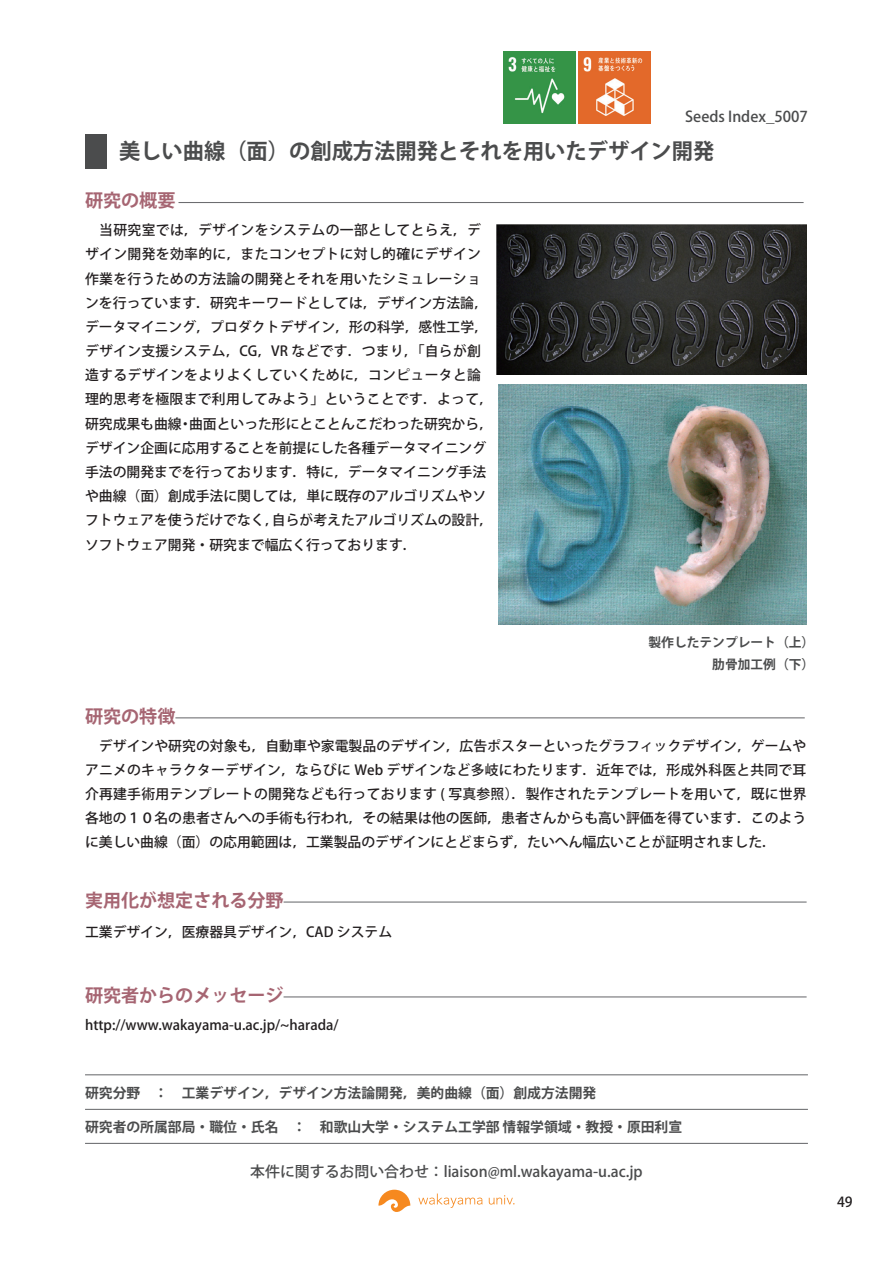
<style>
.page{position:relative;width:893px;height:1263px;background:#fff}
.page>*{position:absolute;margin:0;border:0;box-sizing:border-box;transform-origin:0 0}
.t1{font:700 21.75px "Koz Go Pro";color:#4b4c4d}
.t2{font:700 18px "Koz Go Pro";color:#a66572}
.t3{font:500 14.85px "Koz Go Pro";color:#4b4c4d}
.t4{font:500 13.8px/24.2px "Koz Go Pro";color:#231f20}
.t5{font:700 13.8px "Koz Go Pro";color:#4b4c4d}
.t6{font:700 12.75px/22.4px "Koz Go Pro";color:#4b4c4d;text-align:right}
</style>
<div class="page">
<hr style="left:85px;top:1109px;width:723px;height:1px;background:#6c6d70">
<hr style="left:85px;top:1143px;width:723px;height:1px;background:#6c6d70">
<hr style="left:85px;top:1074px;width:723px;height:1px;background:#6c6d70">
<svg style="left:378px;top:1190px;width:32px;height:22px"></svg>
<svg style="left:418px;top:1193px;width:64px;height:15px"></svg>
<svg style="left:489px;top:1195px;width:25px;height:9px"></svg>
<hr style="left:178px;top:202px;width:626px;height:1px;background:#6c6d70">
<hr style="left:175px;top:717px;width:630px;height:1px;background:#6c6d70">
<hr style="left:284px;top:901px;width:523px;height:1px;background:#6c6d70">
<hr style="left:284px;top:996px;width:523px;height:1px;background:#6c6d70">
<img style="left:496px;top:225px;width:310px;height:150px">
<img style="left:499px;top:385px;width:308px;height:240px">
<div style="left:85px;top:134px;width:21px;height:34px;background:#4b4c4d"></div>
<img style="left:503px;top:52px;width:72px;height:71px">
<img style="left:579px;top:52px;width:72px;height:71px">
<p class="t3" style="left:685px;top:107px;width:124px">Seeds Index_5007</p>
<h1 class="t1" style="left:119px;top:137px;width:597px">美しい曲線（面）の創成方法開発とそれを用いたデザイン開発</h1>
<h2 class="t2" style="left:85px;top:189px;width:92px">研究の概要</h2>
<p class="t4" style="left:85px;top:219px;width:410px">　当研究室では，デザインをシステムの一部としてとらえ，デザイン開発を効率的に，またコンセプトに対し的確にデザイン作業を行うための方法論の開発とそれを用いたシミュレーションを行っています．研究キーワードとしては，デザイン方法論，データマイニング，プロダクトデザイン，形の科学，感性工学，デザイン支援システム，CG，VR などです．つまり，「自らが創造するデザインをよりよくしていくために，コンピュータと論理的思考を極限まで利用してみよう」ということです．よって，研究成果も曲線・曲面といった形にとことんこだわった研究から，デザイン企画に応用することを前提にした各種データマイニング手法の開発までを行っております．特に，データマイニング手法や曲線（面）創成手法に関しては，単に既存のアルゴリズムやソフトウェアを使うだけでなく，自らが考えたアルゴリズムの設計，ソフトウェア開発・研究まで幅広く行っております．</p>
<p class="t6" style="left:648px;top:631px;width:167px">製作したテンプレート（上）肋骨加工例（下）</p>
<h2 class="t2" style="left:85px;top:704px;width:92px">研究の特徴</h2>
<p class="t4" style="left:85px;top:734px;width:723px;text-align:justify">　デザインや研究の対象も，自動車や家電製品のデザイン，広告ポスターといったグラフィックデザイン，ゲームやアニメのキャラクターデザイン，ならびに Web デザインなど多岐にわたります．近年では，形成外科医と共同で耳介再建手術用テンプレートの開発なども行っております ( 写真参照）．製作されたテンプレートを用いて，既に世界各地の１０名の患者さんへの手術も行われ，その結果は他の医師，患者さんからも高い評価を得ています．このように美しい曲線（面）の応用範囲は，工業製品のデザインにとどまらず，たいへん幅広いことが証明されました．</p>
<h2 class="t2" style="left:85px;top:888px;width:200px">実用化が想定される分野</h2>
<p class="t4" style="left:85px;top:920px;width:309px">工業デザイン，医療器具デザイン，CAD システム</p>
<h2 class="t2" style="left:85px;top:983px;width:200px">研究者からのメッセージ</h2>
<p class="t4" style="left:85px;top:1013px;width:255px">http://www.wakayama-u.ac.jp/~harada/</p>
<p class="t5" style="left:85px;top:1084px;width:513px">研究分野　：　工業デザイン，デザイン方法論開発，美的曲線（面）創成方法開発</p>
<p class="t5" style="left:85px;top:1118px;width:599px">研究者の所属部局・職位・氏名　：　和歌山大学・システム工学部 情報学領域・教授・原田利宣</p>
<p class="t3" style="left:250px;top:1161px;width:394px">本件に関するお問い合わせ：liaison@ml.wakayama-u.ac.jp</p>
<p class="t4" style="left:837px;top:1191px;width:17px">49</p>
</div>
